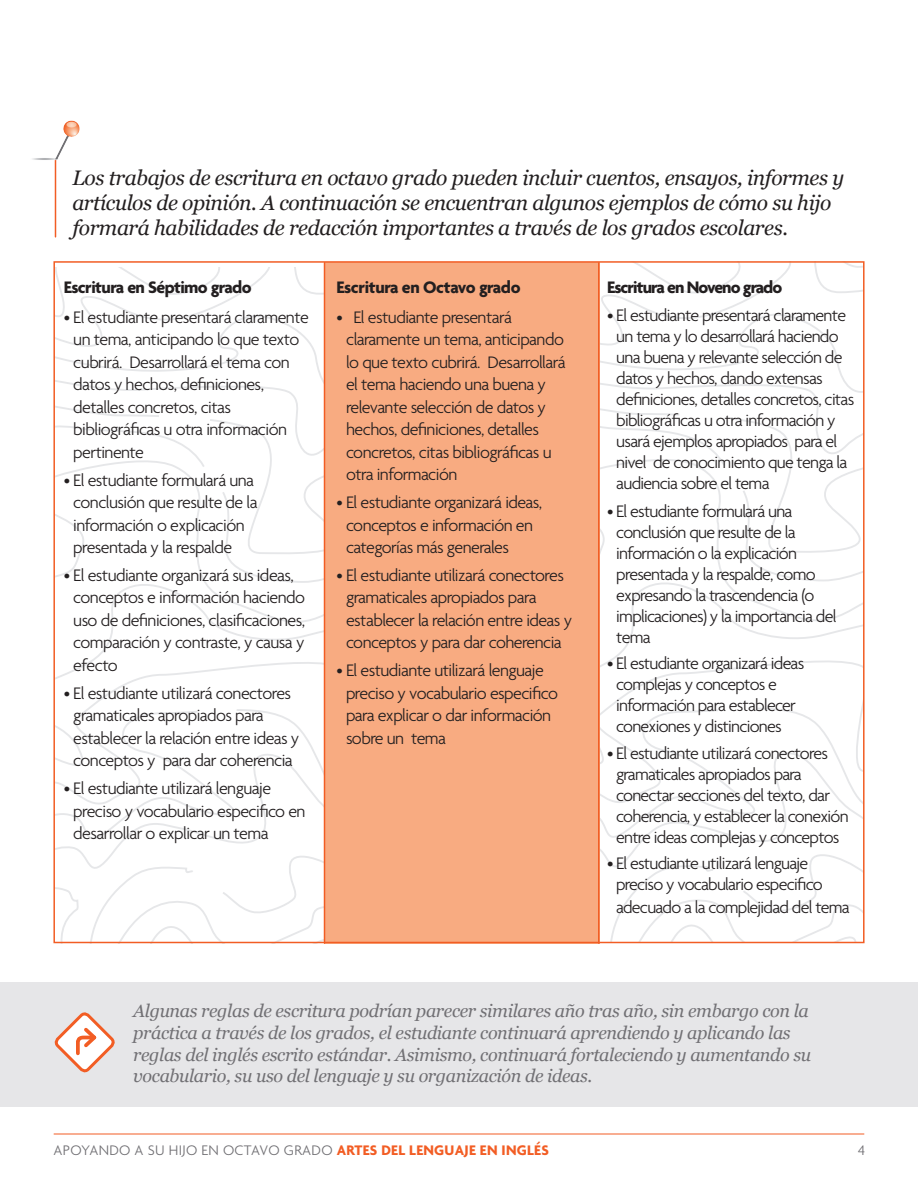
<style>
.page{position:relative;width:918px;height:1188px;background:#fff}
.page>*{position:absolute;margin:0;border:0;box-sizing:border-box;transform-origin:0 0}
.Call_Out{font:italic 21px/25.2px "Georgia";letter-spacing:-.02em;color:#231f20}
.Bullet_Copy{font:300 18px/22.5px "Agenda";letter-spacing:-.035em;color:#231f20}
.Call_Out-2{font:italic 18px/21.6px "Georgia";letter-spacing:-.02em;color:#717074}
.Bullet_Copy-2{font:700 18px "Agenda";letter-spacing:-.03em;color:#231f20}
.Bullet_Copy-3{font:700 18px "Agenda";letter-spacing:-.05em;color:#231f20}
.t1{font:300 15px "Agenda";letter-spacing:.02em;color:#717074}
.s1{font-weight:700;color:#f25d24}
</style>
<div class="page">
<svg style="left:600px;top:264px;width:262px;height:676px"></svg>
<div style="left:325px;top:263px;width:275px;height:681px;background:#f8ab81"></div>
<svg style="left:54px;top:267px;width:270px;height:677px"></svg>
<hr style="left:54px;top:1134px;width:810px;height:1px;background:#f25d24">
<hr style="left:598px;top:263px;width:2px;height:680px;background:#f25d24">
<hr style="left:324px;top:263px;width:1px;height:680px;background:#f25d24">
<hr style="left:55px;top:160px;width:1px;height:77px;background:#f25d24">
<img style="left:32px;top:120px;width:48px;height:56px">
<div style="left:1px;top:983px;width:917px;height:124px;background:#e6e6e8"></div>
<svg style="left:54px;top:1012px;width:61px;height:61px"></svg>
<p class="Call_Out" style="left:72px;top:165px;width:773px">Los trabajos de escritura en octavo grado pueden incluir cuentos, ensayos, informes y artículos de opinión. A continuación se encuentran algunos ejemplos de cómo su hijo formará habilidades de redacción importantes a través de los grados escolares.</p>
<p class="Bullet_Copy-2" style="left:64px;top:278px;width:189px">Escritura en Séptimo grado</p>
<p class="Bullet_Copy" style="left:73px;top:307px;width:237px;text-indent:-10px">• El estudiante presentará claramente un tema, anticipando lo que texto cubrirá. Desarrollará el tema con datos y hechos, definiciones, detalles concretos, citas bibliográficas u otra información pertinente</p>
<p class="Bullet_Copy" style="left:73px;top:470px;width:186px;text-indent:-10px">• El estudiante formulará una conclusión que resulte de la información o explicación presentada y la respalde</p>
<p class="Bullet_Copy" style="left:73px;top:565px;width:233px;text-indent:-10px">• El estudiante organizará sus ideas, conceptos e información haciendo uso de definiciones, clasificaciones, comparación y contraste, y causa y efecto</p>
<p class="Bullet_Copy" style="left:73px;top:683px;width:228px;text-indent:-10px">• El estudiante utilizará conectores gramaticales apropiados para establecer la relación entre ideas y conceptos y para dar coherencia</p>
<p class="Bullet_Copy" style="left:73px;top:778px;width:234px;text-indent:-10px">• El estudiante utilizará lenguaje preciso y vocabulario especifico en desarrollar o explicar un tema</p>
<p class="Bullet_Copy-2" style="left:336px;top:278px;width:186px">Escritura en Octavo grado</p>
<p class="Bullet_Copy" style="left:346px;top:307px;width:221px;text-indent:-10px">• El estudiante presentará claramente un tema, anticipando lo que texto cubrirá. Desarrollará el tema haciendo una buena y relevante selección de datos y hechos, definiciones, detalles concretos, citas bibliográficas u otra información</p>
<p class="Bullet_Copy" style="left:346px;top:492px;width:198px;text-indent:-10px">• El estudiante organizará ideas, conceptos e información en categorías más generales</p>
<p class="Bullet_Copy" style="left:346px;top:565px;width:228px;text-indent:-10px">• El estudiante utilizará conectores gramaticales apropiados para establecer la relación entre ideas y conceptos y para dar coherencia</p>
<p class="Bullet_Copy" style="left:346px;top:660px;width:213px;text-indent:-10px">• El estudiante utilizará lenguaje preciso y vocabulario especifico para explicar o dar información sobre un tema</p>
<p class="Bullet_Copy-3" style="left:607px;top:278px;width:177px">Escritura en Noveno grado</p>
<p class="Bullet_Copy" style="left:616px;top:306px;width:239px;line-height:21px;text-indent:-9px">• El estudiante presentará claramente un tema y lo desarrollará haciendo una buena y relevante selección de datos y hechos, dando extensas definiciones, detalles concretos, citas bibliográficas u otra información y usará ejemplos apropiados para el nivel de conocimiento que tenga la audiencia sobre el tema</p>
<p class="Bullet_Copy" style="left:616px;top:502px;width:222px;line-height:21px;text-indent:-9px">• El estudiante formulará una conclusión que resulte de la información o la explicación presentada y la respalde, como expresando la trascendencia (o implicaciones) y la importancia del tema</p>
<p class="Bullet_Copy" style="left:616px;top:654px;width:190px;line-height:21px;text-indent:-9px">• El estudiante organizará ideas complejas y conceptos e información para establecer conexiones y distinciones</p>
<p class="Bullet_Copy" style="left:616px;top:744px;width:234px;line-height:21px;text-indent:-9px">• El estudiante utilizará conectores gramaticales apropiados para conectar secciones del texto, dar coherencia, y establecer la conexión entre ideas complejas y conceptos</p>
<p class="Bullet_Copy" style="left:616px;top:854px;width:235px;line-height:21.8px;text-indent:-9px">• El estudiante utilizará lenguaje preciso y vocabulario especifico adecuado a la complejidad del tema</p>
<p class="Call_Out-2" style="left:133px;top:1001px;width:680px">Algunas reglas de escritura podrían parecer similares año tras año, sin embargo con la práctica a través de los grados, el estudiante continuará aprendiendo y aplicando las reglas del inglés escrito estándar. Asimismo, continuará fortaleciendo y aumentando su vocabulario, su uso del lenguaje y su organización de ideas.</p>
<p class="t1" style="left:54px;top:1142px;width:497px">APOYANDO A SU HIJO EN OCTAVO GRADO <span class="s1">ARTES DEL LENGUAJE EN INGLÉS</span></p>
<p class="t1" style="left:858px;top:1142px;width:9px">4</p>
</div>
